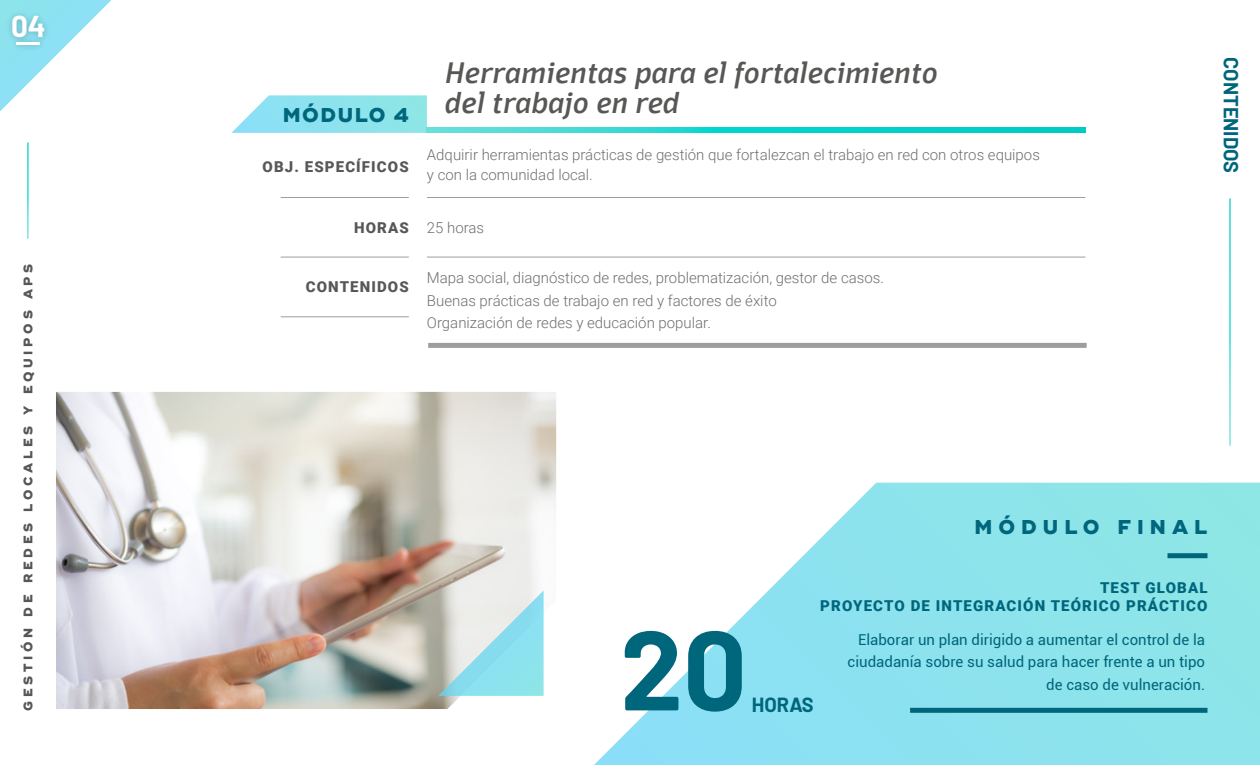
<style>
.page{position:relative;width:1260px;height:765px;background:#fff}
.page>*{position:absolute;margin:0;border:0;box-sizing:border-box;transform-origin:0 0}
.t1{font:700 112.25px "Barlow";color:#00667c}
.t2{font:italic 500 30px/30px "Domotika";letter-spacing:.025em;color:#575756}
.t3{font:700 29.5px "Barlow";color:#fff}
.t4{font:800 20px "Ridley Grotesk";letter-spacing:.3em;color:#00667c}
.t5{font:700 20px "Barlow";color:#00667c}
.t6{font:300 15px/22.5px "Roboto";color:#6f6f6e}
.t7{font:15px/22.5px "Roboto";color:#00667c;text-align:right}
.t8{font:900 15px/18px "Roboto";letter-spacing:.075em;color:#00667c;text-align:right}
.t9{font:900 15px "Roboto";letter-spacing:.075em;color:#575756}
.t10{font:800 12.5px "Ridley Grotesk";letter-spacing:.3em;color:#575756}
</style>
<div class="page">
<svg style="left:0;top:0;width:111px;height:111px"></svg>
<svg style="left:231px;top:95px;width:196px;height:38px;background:#98e5ef"></svg>
<img style="left:56px;top:392px;width:500px;height:317px">
<svg style="left:438px;top:591px;width:106px;height:105px;background:#b4dfe3"></svg>
<img style="left:2px;top:2px;width:54px;height:52px">
<img style="left:7px;top:32px;width:43px;height:22px">
<hr style="left:17px;top:42px;width:23px;height:2px;background:#fff">
<hr style="left:281px;top:197px;width:128px;height:1px;background:#9e9d9d">
<hr style="left:281px;top:257px;width:128px;height:1px;background:#9e9d9d">
<hr style="left:281px;top:316px;width:128px;height:1px;background:#9e9d9d">
<hr style="left:427px;top:197px;width:658px;height:1px;background:#9e9d9d">
<hr style="left:427px;top:257px;width:658px;height:1px;background:#9e9d9d">
<div style="left:428px;top:343px;width:659px;height:5px;background:#9e9d9d"></div>
<svg style="left:427px;top:128px;width:658px;height:5px;background:#1dd4cf"></svg>
<svg style="left:594px;top:483px;width:666px;height:282px"></svg>
<div style="left:910px;top:708px;width:297px;height:5px;background:#00667c"></div>
<div style="left:1167px;top:553px;width:41px;height:5px;background:#00667c"></div>
<h3 class="t3" style="left:11px;top:8px;width:36px">04</h3>
<p class="t10" style="left:20px;top:711px;width:449px;rotate:-90deg">GESTIÓN DE REDES LOCALES Y EQUIPOS APS</p>
<h3 class="t4" style="left:283px;top:103px;width:127px">MÓDULO 4</h3>
<p class="t9" style="left:263px;top:156px;width:148px">OBJ. ESPECÍFICOS</p>
<p class="t9" style="left:354px;top:217px;width:56px">HORAS</p>
<p class="t9" style="left:306px;top:276px;width:104px">CONTENIDOS</p>
<h2 class="t2" style="left:444px;top:58px;width:494px">Herramientas para el fortalecimiento del trabajo en red</h2>
<p class="t6" style="left:427px;top:144px;width:615px;line-height:20px">Adquirir herramientas prácticas de gestión que fortalezcan el trabajo en red con otros equipos y con la comunidad local.</p>
<p class="t6" style="left:427px;top:215px;width:59px">25 horas</p>
<p class="t6" style="left:427px;top:266px;width:459px">Mapa social, diagnóstico de redes, problematización, gestor de casos.<br>Buenas prácticas de trabajo en red y factores de éxito<br>Organización de redes y educación popular.</p>
<h3 class="t5" style="left:1243px;top:57px;width:118px;rotate:90deg">CONTENIDOS</h3>
<h3 class="t4" style="left:975px;top:515px;width:235px">MÓDULO FINAL</h3>
<h1 class="t1" style="left:620px;top:600px;width:128px">20</h1>
<p class="t8" style="left:820px;top:578px;width:389px">TEST GLOBAL<br>PROYECTO DE INTEGRACIÓN TEÓRICO PRÁCTICO</p>
<h3 class="t5" style="left:752px;top:692px;width:63px">HORAS</h3>
<p class="t7" style="left:848px;top:628px;width:359px">Elaborar un plan dirigido a aumentar el control de la ciudadanía sobre su salud para hacer frente a un tipo de caso de vulneración.</p>
</div>
